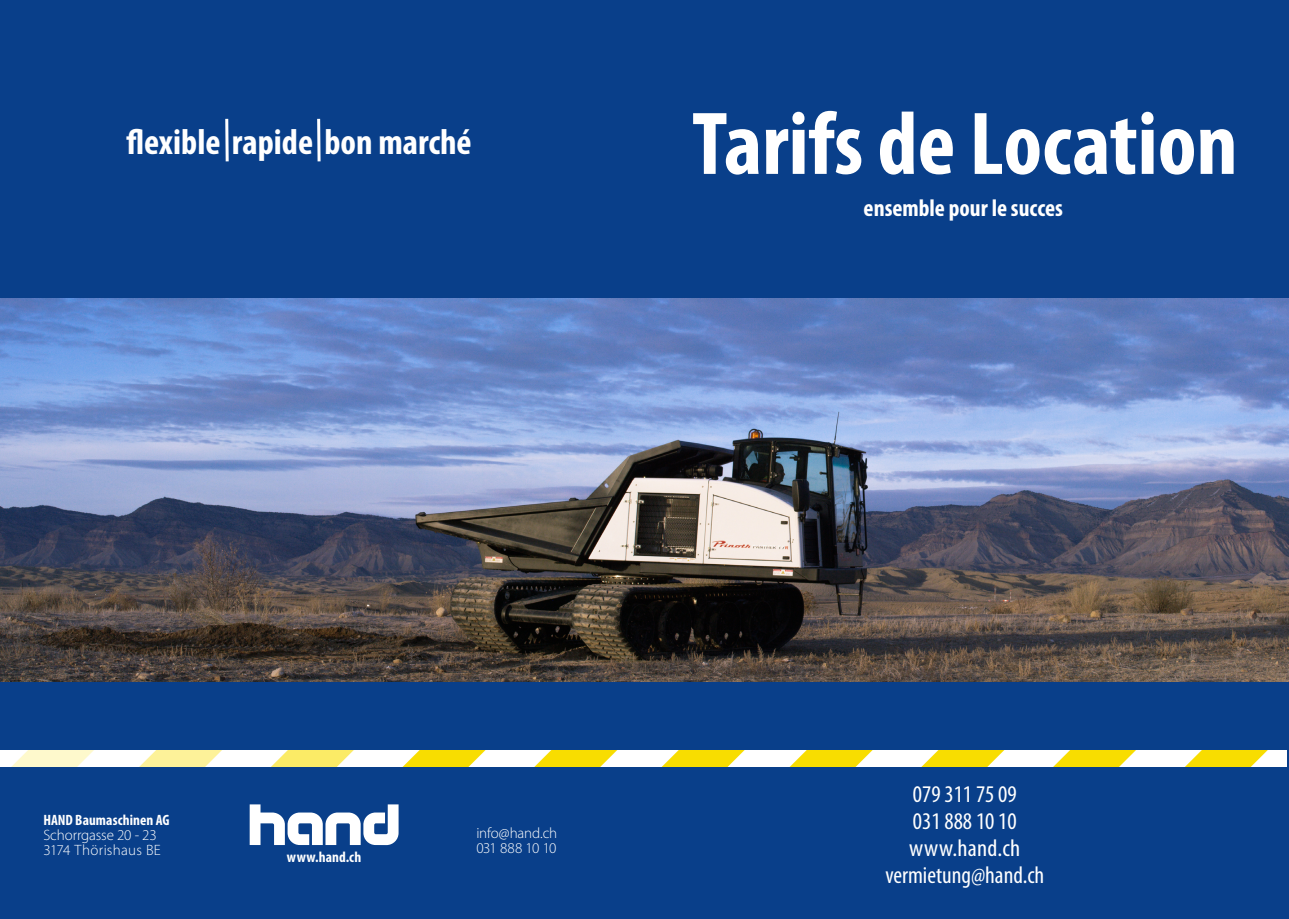
<style>
.page{position:relative;width:1289px;height:919px;background:#fff}
.page>*{position:absolute;margin:0;border:0;box-sizing:border-box;transform-origin:0 0}
.t1{font:700 condensed 90px "Myriad Pro";color:#fff}
.t2{font:700 condensed 36px "Myriad Pro";color:#fff}
.t3{font:condensed 24px "Myriad Pro";color:#fff}
.t4{font:700 condensed 24px "Myriad Pro";color:#fff}
.t5{font:condensed 24px "Myriad Pro";color:#fff;scale:1.04 1}
.t6{font:700 condensed 15px "Myriad Pro";letter-spacing:.005em;color:#fff}
.t7{font:300 15px "Myriad Pro";letter-spacing:-.01em;color:#fff}
.t8{font:300 15px "Myriad Pro";letter-spacing:.015em;color:#fff}
.t9{font:300 15px "Myriad Pro";letter-spacing:-.04em;color:#fff}
</style>
<div class="page">
<div style="left:0;top:0;width:1288px;height:918px;background:#093f8a"></div>
<img style="left:0;top:750px;width:1286px;height:16px">
<svg style="left:250px;top:804px;width:148px;height:41px"></svg>
<img style="left:0;top:298px;width:1288px;height:383px">
<svg style="left:225px;top:119px;width:4px;height:42px"></svg>
<hr style="left:317px;top:119px;width:3px;height:42px;background:#fff">
<p class="t2" style="left:126px;top:119px;width:347px">flexible rapide bon marché</p>
<p class="t1" style="left:692px;top:88px;width:547px">Tarifs de Location</p>
<p class="t4" style="left:863px;top:193px;width:201px">ensemble pour le succes</p>
<p class="t6" style="left:43px;top:810px;width:128px">HAND Baumaschinen AG</p>
<p class="t7" style="left:43px;top:825px;width:115px">Schorrgasse 20 - 23</p>
<p class="t8" style="left:43px;top:840px;width:119px">3174 Thörishaus BE</p>
<p class="t6" style="left:287px;top:847px;width:76px">www.hand.ch</p>
<p class="t7" style="left:476px;top:823px;width:82px">info@hand.ch</p>
<p class="t9" style="left:476px;top:838px;width:82px">031 888 10 10</p>
<p class="t3" style="left:913px;top:779px;width:105px">079 311 75 09</p>
<p class="t3" style="left:913px;top:806px;width:105px">031 888 10 10</p>
<p class="t5" style="left:909px;top:833px;width:108px">www.hand.ch</p>
<p class="t3" style="left:885px;top:860px;width:160px">vermietung@hand.ch</p>
</div>
